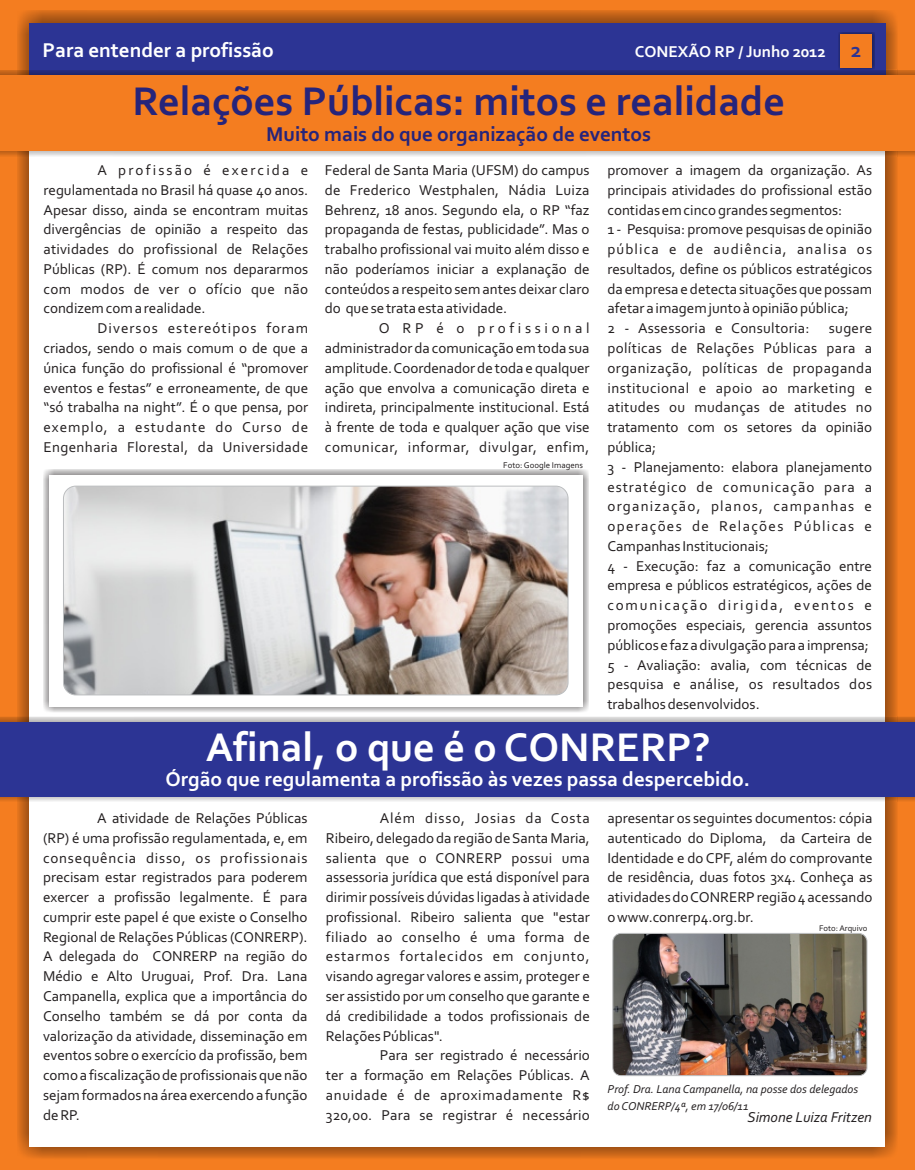
<style>
.page{position:relative;width:915px;height:1170px;background:#fff}
.page>*{position:absolute;margin:0;border:0;box-sizing:border-box;transform-origin:0 0}
.t1{font:700 42px "Corbel";color:#26247b}
.t2{font:700 42px "Corbel";color:#fff}
.t3{font:700 21px "Corbel";color:#fff}
.t4{font:700 21px "Corbel";color:#26247b}
.t5{font:700 16.5px "Corbel";color:#fff}
.t6{font:15px/19.8px "Corbel";color:#231f20;text-align:justify}
.t7{font:italic 15px "Corbel";color:#231f20}
.t8{font:italic 12px/16.8px "Corbel";color:#231f20}
.t9{font:8.85px "Corbel";color:#231f20}
.t10{font:8.7px "Corbel";color:#231f20}
.s1{font-size:21px;color:#2c3494}
</style>
<div class="page">
<div style="left:0;top:0;width:914px;height:1169px;background:#f47d20"></div>
<div style="left:17px;top:10px;width:880px;height:1149px;background:#231f20;opacity:.69"></div>
<div style="left:30px;top:23px;width:854px;height:1123px;background:#fff"></div>
<div style="left:30px;top:23px;width:854px;height:59px;background:#2c3494"></div>
<div style="left:837px;top:32px;width:37px;height:38px;background:#231f20;opacity:.49"></div>
<div style="left:839px;top:34px;width:32px;height:33px;background:#f47d20"></div>
<div style="left:0;top:70px;width:914px;height:86px;background:#231f20;opacity:.49"></div>
<div style="left:0;top:75px;width:914px;height:76px;background:#f47d20"></div>
<div style="left:0;top:716px;width:914px;height:85px;background:#231f20;opacity:.49"></div>
<div style="left:0;top:722px;width:914px;height:74px;background:#2c3494"></div>
<img style="left:612px;top:933px;width:254px;height:142px;border-radius:8px">
<div style="left:612px;top:932px;width:255px;height:143px;border:1px solid #bcbec0;border-radius:8px"></div>
<div style="left:43px;top:469px;width:545px;height:243px;background:#231f20;opacity:.69"></div>
<div style="left:49px;top:475px;width:533px;height:232px;background:#fff"></div>
<img style="left:63px;top:486px;width:505px;height:209px;border-radius:12px">
<div style="left:63px;top:485px;width:505px;height:210px;border:1px solid #bcbec0;border-radius:12px"></div>
<h2 class="t3" style="left:43px;top:42px;width:232px">Para entender a profissão</h2>
<p class="t5" style="left:634px;top:45px;width:228px">CONEXÃO RP / Junho 2012 <span class="s1">2</span></p>
<h1 class="t1" style="left:133px;top:83px;width:653px">Relações Públicas: mitos e realidade</h1>
<h2 class="t4" style="left:266px;top:125px;width:386px">Muito mais do que organização de eventos</h2>
<p class="t6" style="left:43px;top:161px;width:266px;text-indent:54px">A profissão é exercida e regulamentada no Brasil há quase 40 anos.<br>Apesar disso, ainda se encontram muitas divergências de opinião a respeito das atividades do profissional de Relações Públicas (RP). É comum nos depararmos com modos de ver o ofício que não condizem com a realidade.</p>
<p class="t6" style="left:43px;top:319px;width:266px;text-indent:54px">Diversos estereótipos foram criados, sendo o mais comum o de que a única função do profissional é “promover eventos e festas” e erroneamente, de que “só trabalha na night”. É o que pensa, por exemplo, a estudante do Curso de Engenharia Florestal, da Universidade</p>
<p class="t6" style="left:325px;top:161px;width:266px">Federal de Santa Maria (UFSM) do campus de Frederico Westphalen, Nádia Luiza Behrenz, 18 anos. Segundo ela, o RP “faz propaganda de festas, publicidade”. Mas o trabalho profissional vai muito além disso e não poderíamos iniciar a explanação de conteúdos a respeito sem antes deixar claro do que se trata esta atividade.</p>
<p class="t6" style="left:325px;top:319px;width:266px;text-indent:54px">O RP é o profissional administrador da comunicação em toda sua amplitude. Coordenador de toda e qualquer ação que envolva a comunicação direta e indireta, principalmente institucional. Está à frente de toda e qualquer ação que vise comunicar, informar, divulgar, enfim,</p>
<p class="t6" style="left:607px;top:161px;width:266px;text-align:left">promover a imagem da organização. As principais atividades do profissional estão contidas em cinco grandes segmentos:<br>1 - Pesquisa: promove pesquisas de opinião pública e de audiência, analisa os resultados, define os públicos estratégicos da empresa e detecta situações que possam afetar a imagem junto à opinião pública;<br>2 - Assessoria e Consultoria:</p>
<p class="t6" style="left:607px;top:319px;width:266px;text-align:left;text-indent:221px">sugere políticas de Relações Públicas para a organização, políticas de propaganda institucional e apoio ao marketing e atitudes ou mudanças de atitudes no tratamento com os setores da opinião pública;<br>3 - Planejamento: elabora planejamento estratégico de comunicação para a organização, planos, campanhas e operações de Relações Públicas e Campanhas Institucionais;<br>4 - Execução: faz a comunicação entre empresa e públicos estratégicos, ações de comunicação dirigida, eventos e promoções especiais, gerencia assuntos públicos e faz a divulgação para a imprensa; 5 - Avaliação: avalia, com técnicas de pesquisa e análise, os resultados dos trabalhos desenvolvidos.</p>
<h1 class="t2" style="left:206px;top:729px;width:506px">Afinal, o que é o CONRERP?</h1>
<p class="t9" style="left:503px;top:461px;width:81px">Foto: Google Imagens</p>
<h2 class="t3" style="left:165px;top:770px;width:586px">Órgão que regulamenta a profissão às vezes passa despercebido.</h2>
<p class="t6" style="left:43px;top:809px;width:266px;text-indent:54px">A atividade de Relações Públicas (RP) é uma profissão regulamentada, e, em consequência disso, os profissionais precisam estar registrados para poderem exercer a profissão legalmente. É para cumprir este papel é que existe o Conselho Regional de Relações Públicas (CONRERP).<br>A delegada do CONRERP na região do Médio e Alto Uruguai, Prof. Dra. Lana Campanella, explica que a importância do Conselho também se dá por conta da valorização da atividade, disseminação em eventos sobre o exercício da profissão, bem como a fiscalização de profissionais que não sejam formados na área exercendo a função de RP.</p>
<p class="t6" style="left:326px;top:809px;width:265px;text-indent:54px">Além disso, Josias da Costa Ribeiro, delegado da região de Santa Maria, salienta que o CONRERP possui uma assessoria jurídica que está disponível para dirimir possíveis dúvidas ligadas à atividade profissional. Ribeiro salienta que "estar filiado ao conselho é uma forma de estarmos fortalecidos em conjunto, visando agregar valores e assim, proteger e ser assistido por um conselho que garante e dá credibilidade a todos profissionais de Relações Públicas".</p>
<p class="t6" style="left:326px;top:1046px;width:265px;text-indent:54px">Para ser registrado é necessário ter a formação em Relações Públicas. A anuidade é de aproximadamente R$ 320,00. Para se registrar é necessário</p>
<p class="t6" style="left:607px;top:809px;width:267px">apresentar os seguintes documentos: cópia autenticado do Diploma, da Carteira de Identidade e do CPF, além do comprovante de residência, duas fotos 3x4. Conheça as atividades do CONRERP região 4 acessando o www.conrerp4.org.br.</p>
<p class="t10" style="left:818px;top:924px;width:50px">Foto: Arquivo</p>
<p class="t8" style="left:607px;top:1081px;width:252px">Prof. Dra. Lana Campanella, na posse dos delegados do CONRERP/4ª, em 17/06/11</p>
<p class="t7" style="left:747px;top:1110px;width:126px">Simone Luiza Fritzen</p>
</div>
